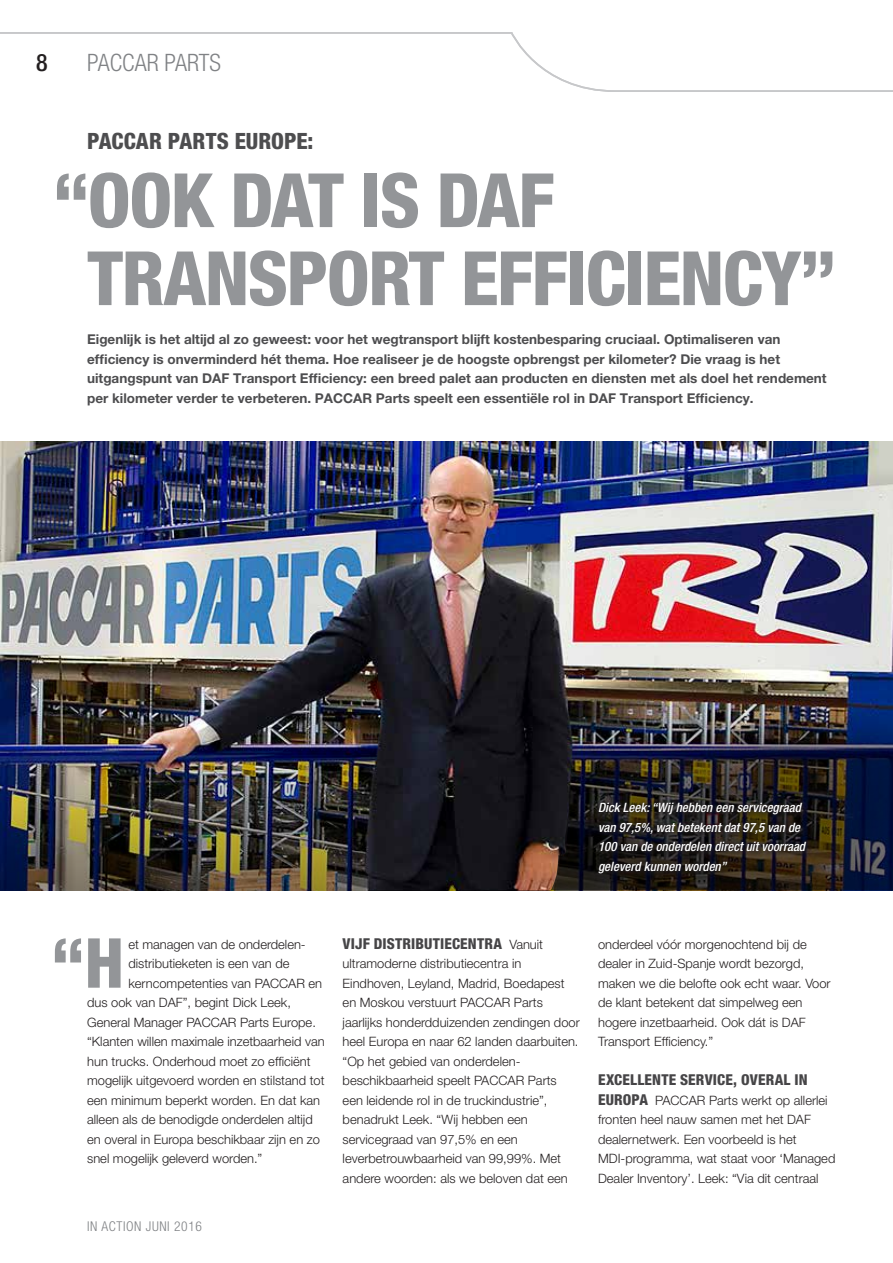
<style>
.page{position:relative;width:893px;height:1263px;background:#fff}
.page>*{position:absolute;margin:0;border:0;box-sizing:border-box;transform-origin:0 0}
.t1{font:800 condensed 75px/78px "Helvetica Neue LT Pro";letter-spacing:-.02em;color:#939598}
.t2{font:800 condensed 69px "Helvetica Neue LT Pro";color:#939598}
.t3{font:300 condensed 24px "Helvetica Neue LT Pro";color:#808285}
.t4{font:500 condensed 24px "Helvetica Neue LT Pro";color:#231f20}
.t5{font:800 condensed 22.5px "Helvetica Neue LT Pro";color:#4d4d4f}
.t6{font:800 condensed 15px "Helvetica Neue LT Pro";letter-spacing:.01em;color:#464547}
.t7{font:700 13.5px/19.5px "Helvetica Neue LT Pro";color:#4d4d4f}
.t8{font:300 condensed 13.5px "Helvetica Neue LT Pro";letter-spacing:.045em;color:#808285}
.t9{font:300 12.9px/19.5px "Helvetica Neue LT Pro";color:#231f20}
.t10{font:italic 500 condensed 12.9px/19.5px "Helvetica Neue LT Pro";color:#fff}
.s1{font-weight:300;font-stretch:normal;font-size:12.9px;color:#231f20}
.s2{font-weight:800;font-stretch:condensed;font-size:15px;color:#464547}
</style>
<div class="page">
<img style="left:0;top:442px;width:893px;height:292px">
<svg style="left:0;top:32px;width:893px;height:60px"></svg>
<img style="left:461px;top:676px;width:432px;height:58px">
<img style="left:0;top:734px;width:893px;height:156px">
<img style="left:365px;top:697px;width:207px;height:193px">
<div style="left:597px;top:801px;width:217px;height:80px;background:#231f20;opacity:.88"></div>
<svg style="left:595px;top:799px;width:214px;height:77px;background:#231e1b"></svg>
<h3 class="t4" style="left:36px;top:48px;width:13px">8</h3>
<h3 class="t3" style="left:87px;top:49px;width:135px">PACCAR PARTS</h3>
<h3 class="t5" style="left:87px;top:127px;width:228px">PACCAR PARTS EUROPE:</h3>
<h1 class="t1" style="left:87px;top:160px;width:750px;text-indent:-34px">“OOK DAT IS DAF<br>TRANSPORT EFFICIENCY”</h1>
<p class="t7" style="left:87px;top:329px;width:741px">Eigenlijk is het altijd al zo geweest: voor het wegtransport blijft kostenbesparing cruciaal. Optimaliseren van efficiency is onverminderd hét thema. Hoe realiseer je de hoogste opbrengst per kilometer? Die vraag is het uitgangspunt van DAF Transport Efficiency: een breed palet aan producten en diensten met als doel het rendement per kilometer verder te verbeteren. PACCAR Parts speelt een essentiële rol in DAF Transport Efficiency.</p>
<p class="t10" style="left:598px;top:798px;width:209px">Dick Leek: “Wij hebben een servicegraad van 97,5%, wat betekent dat 97,5 van de 100 van de onderdelen direct uit voorraad geleverd kunnen worden”</p>
<h2 class="t2" style="left:51px;top:920px;width:74px">“H</h2>
<p class="t9" style="left:128px;top:934px;width:177px">et managen van de onderdelen-</p>
<p class="t9" style="left:128px;top:953px;width:163px">distributieketen is een van de</p>
<p class="t9" style="left:128px;top:973px;width:195px">kerncompetenties van PACCAR en</p>
<p class="t9" style="left:87px;top:992px;width:205px">dus ook van DAF”, begint Dick Leek,</p>
<p class="t9" style="left:87px;top:1012px;width:230px">General Manager PACCAR Parts Europe.</p>
<p class="t9" style="left:87px;top:1031px;width:239px">“Klanten willen maximale inzetbaarheid van</p>
<p class="t9" style="left:87px;top:1051px;width:225px">hun trucks. Onderhoud moet zo efficiënt</p>
<p class="t9" style="left:87px;top:1070px;width:239px">mogelijk uitgevoerd worden en stilstand tot</p>
<p class="t9" style="left:87px;top:1090px;width:234px">een minimum beperkt worden. En dat kan</p>
<p class="t9" style="left:87px;top:1109px;width:227px">alleen als de benodigde onderdelen altijd</p>
<p class="t9" style="left:87px;top:1129px;width:234px">en overal in Europa beschikbaar zijn en zo</p>
<p class="t9" style="left:87px;top:1149px;width:177px">snel mogelijk geleverd worden.”</p>
<p class="t8" style="left:87px;top:1219px;width:116px">IN ACTION JUNI 2016</p>
<p class="t6" style="left:343px;top:934px;width:202px">VIJF DISTRIBUTIECENTRA <span class="s1">Vanuit</span></p>
<p class="t9" style="left:343px;top:953px;width:239px">ultramoderne distributiecentra in Eindhoven, Leyland, Madrid, Boedapest en Moskou verstuurt PACCAR Parts jaarlijks honderdduizenden zendingen door heel Europa en naar 62 landen daarbuiten. “Op het gebied van onderdelen&shy;beschikbaarheid speelt PACCAR Parts een leidende rol in de truckindustrie”, benadrukt Leek. “Wij hebben een servicegraad van 97,5% en een leverbetrouwbaarheid van 99,99%. Met andere woorden: als we beloven dat een</p>
<p class="t9" style="left:598px;top:934px;width:234px">onderdeel vóór morgenochtend bij de dealer in Zuid-Spanje wordt bezorgd, maken we die belofte ook echt waar. Voor de klant betekent dat simpelweg een hogere inzetbaarheid. Ook dát is DAF Transport Efficiency.”</p>
<p class="t6" style="left:598px;top:1070px;width:211px">EXCELLENTE SERVICE, OVERAL IN</p>
<p class="t9" style="left:598px;top:1090px;width:239px"><span class="s2">EUROPA</span> PACCAR Parts werkt op allerlei fronten heel nauw samen met het DAF dealernetwerk. Een voorbeeld is het MDI-programma, wat staat voor ‘Managed Dealer Inventory’. Leek: “Via dit centraal</p>
</div>
